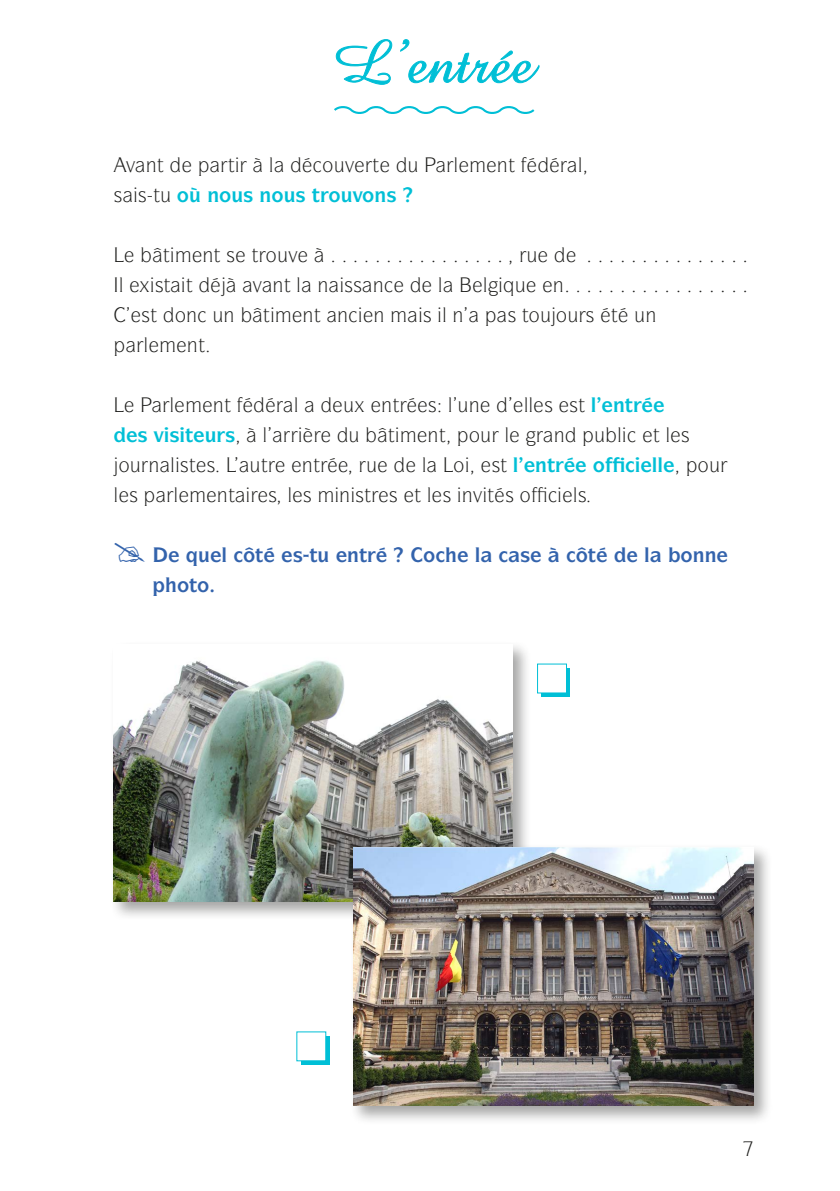
<style>
.page{position:relative;width:840px;height:1191px;background:#fff}
.page>*{position:absolute;margin:0;border:0;box-sizing:border-box;transform-origin:0 0}
.t1{font:60px "Amazone BT";color:#00bfd6}
.t2{font:20px "ITC Symbol Std";color:#1d1d1b}
.t3{font:700 20px "ITC Symbol Std";color:#3363ac}
.t4{font:700 20px "ITC Symbol Std";color:#00bfd6}
.s1{color:#00bfd6}
.s2{color:#1d1d1b}
</style>
<div class="page">
<svg style="left:334px;top:106px;width:201px;height:8px"></svg>
<svg style="left:336px;top:39px;width:56px;height:46px"></svg>
<svg style="left:400px;top:39px;width:139px;height:44px"></svg>
<div style="left:110px;top:640px;width:420px;height:281px;background:#1d1d1b;opacity:.4"></div>
<img style="left:114px;top:645px;width:398px;height:256px">
<div style="left:541px;top:668px;width:29px;height:28px;background:#00bfd6"></div>
<div style="left:536px;top:663px;width:30px;height:30px;background:#fff"></div>
<div style="left:349px;top:843px;width:423px;height:282px;background:#1d1d1b;opacity:.4"></div>
<img style="left:353px;top:847px;width:400px;height:259px">
<div style="left:300px;top:1035px;width:29px;height:29px;background:#00bfd6"></div>
<div style="left:296px;top:1031px;width:30px;height:30px;background:#fff"></div>
<h1 class="t1" style="left:334px;top:28px;width:200px">L’entrée</h1>
<p class="t2" style="left:126px;top:152px;width:40px">❖ ■▼</p>
<p class="t2" style="left:227px;top:152px;width:47px">▼ → ●</p>
<p class="t2" style="left:322px;top:152px;width:59px">□◆❖ ▼</p>
<p class="t2" style="left:577px;top:152px;width:6px">●</p>
<p class="t2" style="left:113px;top:182px;width:284px">▲ ▲ ▼◆ <span class="s1">□</span> <span class="s1">■□◆▲</span> <span class="s1">■□◆▲</span> <span class="s1">▼</span> <span class="s1">□◆❖□■▲</span></p>
<p class="t2" style="left:163px;top:242px;width:163px">▼ ■▼ ▲ ▼ □◆❖ →</p>
<p class="t2" style="left:119px;top:272px;width:76px">● ▲▼ ▼</p>
<p class="t2" style="left:226px;top:272px;width:159px">→ ❖■▼ ● ■ ▲▲■</p>
<p class="t2" style="left:437px;top:272px;width:89px">● ● ❑◆</p>
<p class="t2" style="left:552px;top:272px;width:13px">■</p>
<p class="t2" style="left:141px;top:302px;width:95px">▲▼ □■ ◆■</p>
<p class="t2" style="left:263px;top:302px;width:87px">▼ ■▼ ■</p>
<p class="t2" style="left:373px;top:302px;width:92px">■ ▲ ● ■</p>
<p class="t2" style="left:507px;top:302px;width:150px">▲ ▼□◆ □◆ ▲ ▼ ◆■</p>
<p class="t2" style="left:143px;top:332px;width:63px">● ■▼</p>
<p class="t2" style="left:169px;top:392px;width:63px">● ■▼</p>
<p class="t2" style="left:427px;top:392px;width:53px">▲ ●◆■</p>
<p class="t2" style="left:523px;top:392px;width:111px">●● ▲ ▲▼ <span class="s1">●</span> <span class="s1">■▼</span></p>
<p class="t4" style="left:137px;top:422px;width:131px">▲ ❖▲▼ ◆▲ <span class="s2">→</span> <span class="s2">●</span></p>
<p class="t2" style="left:387px;top:422px;width:123px">▼ ■▼ □◆ ●</p>
<p class="t2" style="left:553px;top:422px;width:70px">■ ◆ ●</p>
<p class="t2" style="left:652px;top:422px;width:39px">▼ ● ▲</p>
<p class="t2" style="left:118px;top:452px;width:99px">□◆■ ●▲▼ ▲</p>
<p class="t2" style="left:453px;top:452px;width:103px">□ ▲▼ <span class="s1">●</span> <span class="s1">■▼</span></p>
<p class="t4" style="left:592px;top:452px;width:71px">□ ●●</p>
<p class="t2" style="left:173px;top:482px;width:63px">● ■▼</p>
<p class="t2" style="left:268px;top:482px;width:45px">▲ ● ▲</p>
<p class="t2" style="left:339px;top:482px;width:193px">■▲▼ ▲ ▼ ● ▲ ■❖▼ ▲ □</p>
<p class="t3" style="left:186px;top:542px;width:43px">❑◆ ●</p>
<p class="t3" style="left:255px;top:542px;width:113px">▼ ▲ ▼◆ ■▼</p>
<p class="t3" style="left:644px;top:542px;width:74px">● □■■</p>
<p class="t3" style="left:177px;top:572px;width:34px">□▼□</p>
</div>
